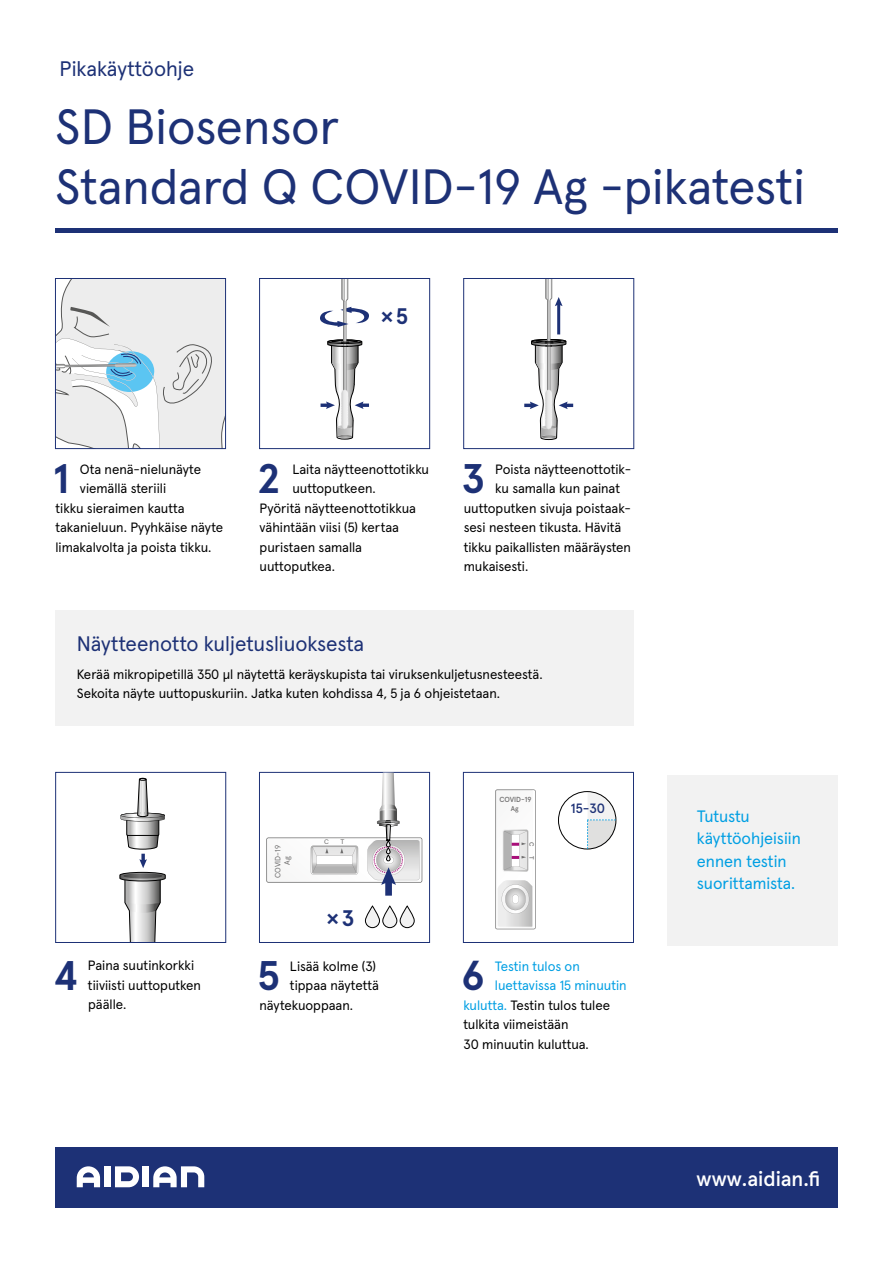
<style>
.page{position:relative;width:893px;height:1263px;background:#fff}
.page>*{position:absolute;margin:0;border:0;box-sizing:border-box;transform-origin:0 0}
.t1{font:49.5px/60px "Apercu Pro";color:#1d3176}
.t2{font:700 41.4px "Apercu Pro";color:#1d3176}
.t3{font:700 22.5px "Apercu Pro";color:#1d3176}
.t4{font:21px "Apercu Pro";color:#1d3176}
.t5{font:500 21px "Apercu Pro";color:#fff}
.t6{font:16.5px/22.5px "Apercu Pro";color:#009fe3}
.t7{font:13.5px/19.5px "Apercu Pro";color:#000}
.t8{font:13.5px "Apercu Pro";color:#009fe3}
.t9{font:500 13.5px "Apercu Pro";color:#1d3176}
.t10{font:7.8px/9.4px "Apercu Pro";color:#706f6f;text-align:center}
.t11{font:500 7.35px "Apercu Pro";color:#706f6f}
.t12{font:500 7.05px "Apercu Pro";color:#706f6f}
.t13{font:6.75px "Apercu Pro";color:#706f6f;scale:1.07 1}
.t14{font:6.6px "Apercu Pro";color:#706f6f;scale:1.07 1}
.t15{font:500 6.3px "Apercu Pro";color:#706f6f}
.s1{color:#009fe3}
</style>
<div class="page">
<div style="left:55px;top:1147px;width:783px;height:60px;background:#1d3176"></div>
<svg style="left:115px;top:1166px;width:24px;height:21px"></svg>
<div style="left:104px;top:1166px;width:7px;height:21px;background:#fff"></div>
<div style="left:143px;top:1166px;width:6px;height:21px;background:#fff"></div>
<svg style="left:77px;top:1166px;width:23px;height:21px"></svg>
<svg style="left:153px;top:1166px;width:51px;height:21px"></svg>
<hr style="left:55px;top:228px;width:783px;height:4px;background:#1d3176">
<div style="left:259px;top:772px;width:171px;height:171px;border:1px solid #1d3176"></div>
<div style="left:463px;top:772px;width:171px;height:171px;border:1px solid #1d3176"></div>
<div style="left:55px;top:772px;width:171px;height:171px;border:1px solid #1d3176"></div>
<svg style="left:365px;top:906px;width:14px;height:22px"></svg>
<div style="left:365px;top:906px;width:15px;height:22px;border:1px solid #000;border-radius:7px"></div>
<svg style="left:383px;top:906px;width:14px;height:22px"></svg>
<div style="left:383px;top:906px;width:14px;height:22px;border:1px solid #000;border-radius:7px"></div>
<svg style="left:400px;top:906px;width:14px;height:22px"></svg>
<div style="left:400px;top:906px;width:14px;height:22px;border:1px solid #000;border-radius:7px"></div>
<svg style="left:119px;top:778px;width:47px;height:164px"></svg>
<svg style="left:266px;top:772px;width:156px;height:124px"></svg>
<svg style="left:587px;top:792px;width:29px;height:57px"></svg>
<svg style="left:495px;top:790px;width:40px;height:139px"></svg>
<div style="left:667px;top:775px;width:171px;height:170px;background:#f2f2f2"></div>
<div style="left:55px;top:610px;width:579px;height:116px;background:#f2f2f2"></div>
<svg style="left:57px;top:280px;width:167px;height:167px;background:#e3e7ea"></svg>
<div style="left:55px;top:278px;width:171px;height:171px;border:1px solid #1d3176"></div>
<svg style="left:320px;top:280px;width:49px;height:159px"></svg>
<div style="left:259px;top:278px;width:171px;height:171px;border:1px solid #1d3176"></div>
<svg style="left:524px;top:280px;width:49px;height:160px"></svg>
<div style="left:463px;top:278px;width:171px;height:171px;border:1px solid #1d3176"></div>
<h3 class="t4" style="left:60px;top:53px;width:136px">Pikakäyttöohje</h3>
<h1 class="t1" style="left:55px;top:93px;width:751px">SD Biosensor<br>Standard Q COVID-19 Ag -pikatesti</h1>
<h3 class="t3" style="left:380px;top:299px;width:29px">×5</h3>
<h2 class="t2" style="left:54px;top:447px;width:17px">1</h2>
<p class="t7" style="left:80px;top:458px;width:123px">Ota nenä-nielunäyte</p>
<p class="t7" style="left:80px;top:478px;width:88px">viemällä steriili</p>
<p class="t7" style="left:55px;top:497px;width:131px">tikku sieraimen kautta</p>
<p class="t7" style="left:55px;top:517px;width:169px">takanieluun. Pyyhkäise näyte</p>
<p class="t7" style="left:55px;top:536px;width:157px">limakalvolta ja poista tikku.</p>
<h2 class="t2" style="left:258px;top:447px;width:23px">2</h2>
<p class="t7" style="left:292px;top:458px;width:138px">Laita näytteenottotikku</p>
<p class="t7" style="left:292px;top:478px;width:85px">uuttoputkeen.</p>
<p class="t7" style="left:260px;top:497px;width:158px">Pyöritä näytteenottotikkua</p>
<p class="t7" style="left:260px;top:517px;width:141px">vähintään viisi (5) kertaa</p>
<p class="t7" style="left:260px;top:536px;width:104px">puristaen samalla</p>
<p class="t7" style="left:260px;top:556px;width:77px">uuttoputkea.</p>
<h2 class="t2" style="left:462px;top:447px;width:24px">3</h2>
<p class="t7" style="left:495px;top:458px;width:137px">Poista näytteenottotik-</p>
<p class="t7" style="left:495px;top:478px;width:126px">ku samalla kun painat</p>
<p class="t7" style="left:464px;top:497px;width:169px">uuttoputken sivuja poistaak-</p>
<p class="t7" style="left:464px;top:517px;width:159px">sesi nesteen tikusta. Hävitä</p>
<p class="t7" style="left:464px;top:536px;width:169px">tikku paikallisten määräysten</p>
<p class="t7" style="left:464px;top:556px;width:66px">mukaisesti.</p>
<h3 class="t4" style="left:77px;top:627px;width:289px">Näytteenotto kuljetusliuoksesta</h3>
<p class="t7" style="left:77px;top:663px;width:467px">Kerää mikropipetillä 350 μl näytettä keräyskupista tai viruksenkuljetusnesteestä.<br>Sekoita näyte uuttopuskuriin. Jatka kuten kohdissa 4, 5 ja 6 ohjeistetaan.</p>
<p class="t10" style="left:272px;top:878px;width:34px;rotate:-90deg">COVID-19<br>Ag</p>
<p class="t14" style="left:324px;top:836px;width:6px">C</p>
<p class="t13" style="left:340px;top:836px;width:5px">T</p>
<h3 class="t3" style="left:326px;top:900px;width:30px">×3</h3>
<p class="t11" style="left:499px;top:794px;width:34px">COVID-19</p>
<p class="t12" style="left:511px;top:803px;width:9px">Ag</p>
<p class="t15" style="left:537px;top:842px;width:6px;rotate:90deg">C</p>
<p class="t15" style="left:537px;top:856px;width:5px;rotate:90deg">T</p>
<p class="t9" style="left:571px;top:798px;width:36px">15-30</p>
<h2 class="t2" style="left:54px;top:943px;width:25px">4</h2>
<p class="t7" style="left:88px;top:955px;width:115px">Paina suutinkorkki tiiviisti uuttoputken päälle.</p>
<h2 class="t2" style="left:258px;top:943px;width:23px">5</h2>
<p class="t7" style="left:290px;top:955px;width:88px">Lisää kolme (3)</p>
<p class="t7" style="left:290px;top:974px;width:91px">tippaa näytettä</p>
<p class="t7" style="left:259px;top:994px;width:95px">näytekuoppaan.</p>
<h2 class="t2" style="left:462px;top:943px;width:24px">6</h2>
<p class="t8" style="left:495px;top:955px;width:86px">Testin tulos on</p>
<p class="t8" style="left:495px;top:975px;width:133px">luettavissa 15 minuutin</p>
<p class="t7" style="left:463px;top:994px;width:148px"><span class="s1">kulutta.</span> Testin tulos tulee</p>
<p class="t7" style="left:463px;top:1013px;width:107px">tulkita viimeistään</p>
<p class="t7" style="left:463px;top:1033px;width:127px">30 minuutin kuluttua.</p>
<p class="t6" style="left:697px;top:803px;width:106px">Tutustu käyttöohjeisiin ennen testin suorittamista.</p>
<h3 class="t5" style="left:696px;top:1162px;width:125px">www.aidian.fi</h3>
</div>
